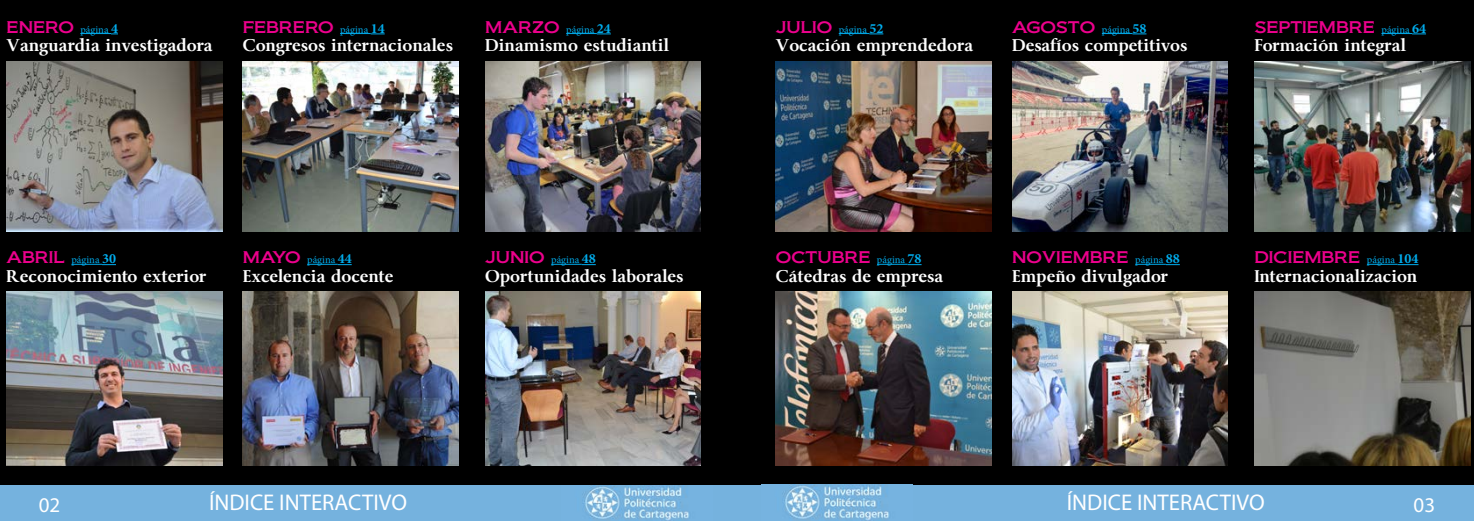
<style>
.page{position:relative;width:1474px;height:521px;background:#fff}
.page>*{position:absolute;margin:0;border:0;box-sizing:border-box;transform-origin:0 0}
.t1{font:22.75px "Myriad Pro";color:#fff}
.t2{font:21px "Myriad Pro";color:#fff}
.t3{font:700 15.75px "Byington";color:#fff}
.t4{font:15.75px "Biondi";color:#ec008c}
.t5{font:10.5px "Minion Pro";color:#00aeef}
.s1{font-family:"Biondi";font-size:15.75px;color:#ec008c}
.s2{font-weight:700;font-size:14px}
.s3{font-family:"Minion Pro";font-size:10.5px;color:#00aeef}
.s4{font-family:"Minion Pro";font-weight:700;font-size:14px;color:#00aeef}
</style>
<div class="page">
<div style="left:737px;top:0;width:736px;height:521px;background:#000"></div>
<div style="left:0;top:0;width:737px;height:496px;background:#000"></div>
<div style="left:0;top:485px;width:1473px;height:36px;background:#75b2de"></div>
<img style="left:584px;top:485px;width:105px;height:36px">
<img style="left:784px;top:485px;width:105px;height:36px">
<img style="left:7px;top:61px;width:215px;height:170px">
<img style="left:776px;top:61px;width:215px;height:170px">
<img style="left:243px;top:61px;width:215px;height:170px">
<img style="left:1012px;top:61px;width:215px;height:170px">
<img style="left:7px;top:292px;width:215px;height:174px">
<img style="left:776px;top:292px;width:215px;height:174px">
<img style="left:485px;top:61px;width:216px;height:170px">
<img style="left:1254px;top:61px;width:216px;height:170px">
<img style="left:243px;top:292px;width:215px;height:173px">
<img style="left:1012px;top:292px;width:215px;height:174px">
<img style="left:485px;top:292px;width:216px;height:174px">
<img style="left:1254px;top:292px;width:216px;height:174px">
<hr style="left:80px;top:33px;width:31px;height:1px;background:#00aeef">
<hr style="left:838px;top:33px;width:31px;height:1px;background:#00aeef">
<svg style="left:869px;top:34px;width:14px;height:1px"></svg>
<hr style="left:566px;top:33px;width:31px;height:1px;background:#00aeef">
<svg style="left:597px;top:34px;width:14px;height:1px"></svg>
<hr style="left:1381px;top:33px;width:30px;height:1px;background:#00aeef">
<svg style="left:1411px;top:34px;width:14px;height:1px"></svg>
<hr style="left:307px;top:264px;width:31px;height:1px;background:#00aeef">
<svg style="left:338px;top:264px;width:14px;height:1px"></svg>
<hr style="left:1135px;top:264px;width:30px;height:1px;background:#00aeef">
<svg style="left:1165px;top:264px;width:14px;height:1px"></svg>
<hr style="left:551px;top:264px;width:31px;height:1px;background:#00aeef">
<svg style="left:582px;top:264px;width:14px;height:1px"></svg>
<hr style="left:1366px;top:264px;width:31px;height:1px;background:#00aeef">
<svg style="left:1397px;top:264px;width:21px;height:1px"></svg>
<hr style="left:340px;top:33px;width:31px;height:1px;background:#00aeef">
<svg style="left:371px;top:34px;width:14px;height:1px"></svg>
<hr style="left:1101px;top:33px;width:31px;height:1px;background:#00aeef">
<svg style="left:1132px;top:34px;width:14px;height:1px"></svg>
<hr style="left:71px;top:264px;width:31px;height:1px;background:#00aeef">
<svg style="left:102px;top:264px;width:14px;height:1px"></svg>
<hr style="left:877px;top:264px;width:30px;height:1px;background:#00aeef">
<svg style="left:907px;top:264px;width:14px;height:1px"></svg>
<p class="t5" style="left:7px;top:22px;width:113px"><span class="s1">ENERO</span> página <span class="s2">4</span></p>
<p class="t3" style="left:7px;top:36px;width:207px">Vanguardia investigadora</p>
<p class="t4" style="left:243px;top:17px;width:143px">FEBRERO <span class="s3">página</span> <span class="s4">14</span></p>
<p class="t3" style="left:243px;top:36px;width:211px">Congresos internacionales</p>
<p class="t5" style="left:485px;top:22px;width:127px"><span class="s1">MARZO</span> página <span class="s2">24</span></p>
<p class="t3" style="left:485px;top:36px;width:185px">Dinamismo estudiantil</p>
<p class="t5" style="left:7px;top:253px;width:111px"><span class="s1">ABRIL</span> página <span class="s2">30</span></p>
<p class="t3" style="left:7px;top:267px;width:201px">Reconocimiento exterior</p>
<p class="t5" style="left:243px;top:253px;width:110px"><span class="s1">MAYO</span> página <span class="s2">44</span></p>
<p class="t3" style="left:243px;top:267px;width:152px">Excelencia docente</p>
<p class="t5" style="left:485px;top:253px;width:112px"><span class="s1">JUNIO</span> página <span class="s2">48</span></p>
<p class="t3" style="left:485px;top:267px;width:200px">Oportunidades laborales</p>
<p class="t5" style="left:776px;top:22px;width:109px"><span class="s1">JULIO</span> página <span class="s2">52</span></p>
<p class="t3" style="left:776px;top:36px;width:199px">Vocación emprendedora</p>
<p class="t4" style="left:1012px;top:17px;width:136px">AGOSTO <span class="s3">página</span> <span class="s4">58</span></p>
<p class="t3" style="left:1012px;top:36px;width:177px">Desafíos competitivos</p>
<p class="t4" style="left:1254px;top:17px;width:173px">SEPTIEMBRE <span class="s3">página</span> <span class="s4">64</span></p>
<p class="t3" style="left:1254px;top:36px;width:153px">Formación integral</p>
<p class="t4" style="left:776px;top:248px;width:147px">OCTUBRE <span class="s3">página</span> <span class="s4">78</span></p>
<p class="t3" style="left:776px;top:267px;width:169px">Cátedras de empresa</p>
<p class="t4" style="left:1012px;top:248px;width:169px">NOVIEMBRE <span class="s3">página</span> <span class="s4">88</span></p>
<p class="t3" style="left:1012px;top:267px;width:157px">Empeño divulgador</p>
<p class="t4" style="left:1254px;top:248px;width:165px">DICIEMBRE <span class="s3">página</span> <span class="s4">104</span></p>
<p class="t3" style="left:1254px;top:267px;width:165px">Internacionalizacion</p>
<h2 class="t2" style="left:39px;top:492px;width:23px">02</h2>
<h1 class="t1" style="left:209px;top:488px;width:199px">ÍNDICE INTERACTIVO</h1>
<h1 class="t1" style="left:1066px;top:488px;width:199px">ÍNDICE INTERACTIVO</h1>
<h2 class="t2" style="left:1413px;top:492px;width:23px">03</h2>
</div>
